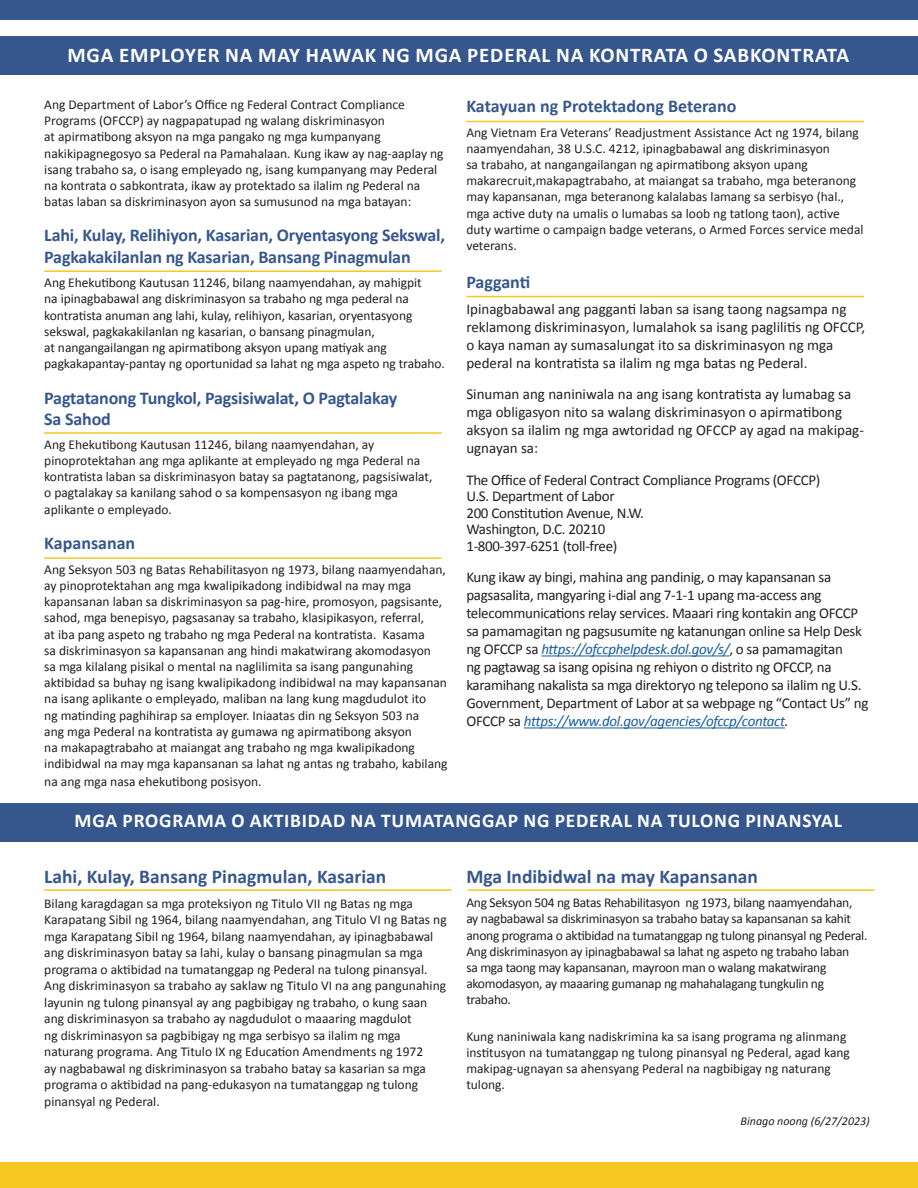
<style>
.page{position:relative;width:918px;height:1188px;background:#fff}
.page>*{position:absolute;margin:0;border:0;box-sizing:border-box;transform-origin:0 0}
.t1{font:700 21px "Calibri";letter-spacing:.04em;color:#fff}
.t2{font:700 19.5px "Calibri";color:#36578d}
.t3{font:700 19.5px "Calibri";letter-spacing:.04em;color:#fff}
.t4{font:700 18px/21.6px "Calibri";letter-spacing:-.01em;color:#36578d}
.t5{font:15px/18px "Calibri";letter-spacing:-.02em;color:#231f20}
.t6{font:15px/18px "Calibri";color:#231f20}
.t7{font:13.5px/16.2px "Calibri";color:#231f20}
.t8{font:13.5px/16.2px "Calibri";letter-spacing:-.02em;color:#231f20}
.t9{font:italic 12px "Calibri";color:#231f20}
.s1{font-style:italic;color:#175d9e}
.s2{font-style:italic}
</style>
<div class="page">
<div style="left:0;top:804px;width:918px;height:38px;background:#36578d"></div>
<div style="left:0;top:36px;width:918px;height:39px;background:#36578d"></div>
<div style="left:0;top:1162px;width:918px;height:26px;background:#f5c721"></div>
<div style="left:0;top:0;width:918px;height:19px;background:#36578d"></div>
<hr style="left:541px;top:655px;width:188px;height:1px;background:#175d9e">
<hr style="left:524px;top:727px;width:261px;height:1px;background:#175d9e">
<hr style="left:44px;top:270px;width:398px;height:2px;background:#f5c721">
<hr style="left:44px;top:557px;width:398px;height:2px;background:#f5c721">
<hr style="left:44px;top:432px;width:398px;height:2px;background:#f5c721">
<hr style="left:466px;top:296px;width:398px;height:1px;background:#f5c721">
<hr style="left:466px;top:121px;width:398px;height:1px;background:#f5c721">
<hr style="left:468px;top:889px;width:407px;height:2px;background:#f5c721">
<hr style="left:44px;top:889px;width:407px;height:2px;background:#f5c721">
<p class="t1" style="left:67px;top:41px;width:783px">MGA EMPLOYER NA MAY HAWAK NG MGA PEDERAL NA KONTRATA O SABKONTRATA</p>
<p class="t7" style="left:44px;top:96px;width:401px">Ang Department of Labor’s Office ng Federal Contract Compliance Programs (OFCCP) ay nagpapatupad ng walang diskriminasyon<br>at apirmatibong aksyon na mga pangako ng mga kumpanyang nakikipagnegosyo sa Pederal na Pamahalaan. Kung ikaw ay nag-aaplay ng isang trabaho sa, o isang empleyado ng, isang kumpanyang may Pederal na kontrata o sabkontrata, ikaw ay protektado sa ilalim ng Pederal na batas laban sa diskriminasyon ayon sa sumusunod na mga batayan:</p>
<p class="t4" style="left:44px;top:225px;width:402px">Lahi, Kulay, Relihiyon, Kasarian, Oryentasyong Sekswal,<br>Pagkakakilanlan ng Kasarian, Bansang Pinagmulan</p>
<p class="t7" style="left:44px;top:275px;width:402px">Ang Ehekutibong Kautusan 11246, bilang naamyendahan, ay mahigpit<br>na ipinagbabawal ang diskriminasyon sa trabaho ng mga pederal na kontratista anuman ang lahi, kulay, relihiyon, kasarian, oryentasyong sekswal, pagkakakilanlan ng kasarian, o bansang pinagmulan,<br>at nangangailangan ng apirmatibong aksyon upang matiyak ang pagkakapantay-pantay ng oportunidad sa lahat ng mga aspeto ng trabaho.</p>
<p class="t4" style="left:44px;top:387px;width:355px;line-height:21px">Pagtatanong Tungkol, Pagsisiwalat, O Pagtalakay<br>Sa Sahod</p>
<p class="t7" style="left:44px;top:436px;width:390px">Ang Ehekutibong Kautusan 11246, bilang naamyendahan, ay pinoprotektahan ang mga aplikante at empleyado ng mga Pederal na kontratista laban sa diskriminasyon batay sa pagtatanong, pagsisiwalat, o pagtalakay sa kanilang sahod o sa kompensasyon ng ibang mga aplikante o empleyado.</p>
<p class="t4" style="left:44px;top:533px;width:93px">Kapansanan</p>
<p class="t7" style="left:44px;top:561px;width:405px">Ang Seksyon 503 ng Batas Rehabilitasyon ng 1973, bilang naamyendahan, ay pinoprotektahan ang mga kwalipikadong indibidwal na may mga kapansanan laban sa diskriminasyon sa pag-hire, promosyon, pagsisante, sahod, mga benepisyo, pagsasanay sa trabaho, klasipikasyon, referral,<br>at iba pang aspeto ng trabaho ng mga Pederal na kontratista. Kasama<br>sa diskriminasyon sa kapansanan ang hindi makatwirang akomodasyon<br>sa mga kilalang pisikal o mental na naglilimita sa isang pangunahing aktibidad sa buhay ng isang kwalipikadong indibidwal na may kapansanan na isang aplikante o empleyado, maliban na lang kung magdudulot ito<br>ng matinding paghihirap sa employer. Iniaatas din ng Seksyon 503 na<br>ang mga Pederal na kontratista ay gumawa ng apirmatibong aksyon<br>na makapagtrabaho at maiangat ang trabaho ng mga kwalipikadong indibidwal na may mga kapansanan sa lahat ng antas ng trabaho, kabilang</p>
<p class="t7" style="left:44px;top:774px;width:219px">na ang mga nasa ehekutibong posisyon.</p>
<p class="t4" style="left:466px;top:96px;width:271px">Katayuan ng Protektadong Beterano</p>
<p class="t7" style="left:466px;top:124px;width:399px">Ang Vietnam Era Veterans’ Readjustment Assistance Act ng 1974, bilang naamyendahan, 38 U.S.C. 4212, ipinagbabawal ang diskriminasyon<br>sa trabaho, at nangangailangan ng apirmatibong aksyon upang makarecruit,makapagtrabaho, at maiangat sa trabaho, mga beteranong may kapansanan, mga beteranong kalalabas lamang sa serbisyo (hal., mga active duty na umalis o lumabas sa loob ng tatlong taon), active duty wartime o campaign badge veterans, o Armed Forces service medal veterans.</p>
<p class="t4" style="left:466px;top:271px;width:65px">Pagganti</p>
<p class="t6" style="left:466px;top:300px;width:401px">Ipinagbabawal ang pagganti laban sa isang taong nagsampa ng reklamong diskriminasyon, lumalahok sa isang paglilitis ng OFCCP, o kaya naman ay sumasalungat ito sa diskriminasyon ng mga pederal na kontratista sa ilalim ng mga batas ng Pederal.</p>
<p class="t6" style="left:466px;top:385px;width:399px">Sinuman ang naniniwala na ang isang kontratista ay lumabag sa mga obligasyon nito sa walang diskriminasyon o apirmatibong aksyon sa ilalim ng mga awtoridad ng OFCCP ay agad na makipag&shy;ugnayan sa:</p>
<p class="t5" style="left:466px;top:471px;width:356px">The Office of Federal Contract Compliance Programs (OFCCP)</p>
<p class="t5" style="left:466px;top:487px;width:150px">U.S. Department of Labor</p>
<p class="t5" style="left:466px;top:504px;width:179px">200 Constitution Avenue, N.W.</p>
<p class="t5" style="left:466px;top:520px;width:140px">Washington, D.C. 20210</p>
<p class="t5" style="left:466px;top:537px;width:153px">1-800-397-6251 (toll-free)</p>
<p class="t5" style="left:466px;top:568px;width:404px">Kung ikaw ay bingi, mahina ang pandinig, o may kapansanan sa pagsasalita, mangyaring i-dial ang 7-1-1 upang ma-access ang telecommunications relay services. Maaari ring kontakin ang OFCCP sa pamamagitan ng pagsusumite ng katanungan online sa Help Desk ng OFCCP sa <span class="s1">https://ofccphelpdesk.dol.gov/s/</span>, o sa pamamagitan<br>ng pagtawag sa isang opisina ng rehiyon o distrito ng OFCCP, na karamihang nakalista sa mga direktoryo ng telepono sa ilalim ng U.S.<br>Government, Department of Labor at sa webpage ng “Contact Us” ng OFCCP sa <span class="s1">https://www.dol.gov/agencies/ofccp/contact</span><span class="s2">.</span></p>
<p class="t3" style="left:75px;top:808px;width:769px">MGA PROGRAMA O AKTIBIDAD NA TUMATANGGAP NG PEDERAL NA TULONG PINANSYAL</p>
<p class="t2" style="left:44px;top:864px;width:344px">Lahi, Kulay, Bansang Pinagmulan, Kasarian</p>
<p class="t7" style="left:44px;top:895px;width:404px">Bilang karagdagan sa mga proteksiyon ng Titulo VII ng Batas ng mga Karapatang Sibil ng 1964, bilang naamyendahan, ang Titulo VI ng Batas ng mga Karapatang Sibil ng 1964, bilang naamyendahan, ay ipinagbabawal ang diskriminasyon batay sa lahi, kulay o bansang pinagmulan sa mga programa o aktibidad na tumatanggap ng Pederal na tulong pinansyal.<br>Ang diskriminasyon sa trabaho ay saklaw ng Titulo VI na ang pangunahing layunin ng tulong pinansyal ay ang pagbibigay ng trabaho, o kung saan ang diskriminasyon sa trabaho ay nagdudulot o maaaring magdulot<br>ng diskriminasyon sa pagbibigay ng mga serbisyo sa ilalim ng mga naturang programa. Ang Titulo IX ng Education Amendments ng 1972<br>ay nagbabawal ng diskriminasyon sa trabaho batay sa kasarian sa mga programa o aktibidad na pang-edukasyon na tumatanggap ng tulong pinansyal ng Pederal.</p>
<p class="t2" style="left:466px;top:864px;width:293px">Mga Indibidwal na may Kapansanan</p>
<p class="t8" style="left:466px;top:895px;width:403px">Ang Seksyon 504 ng Batas Rehabilitasyon ng 1973, bilang naamyendahan, ay nagbabawal sa diskriminasyon sa trabaho batay sa kapansanan sa kahit anong programa o aktibidad na tumatanggap ng tulong pinansyal ng Pederal.<br>Ang diskriminasyon ay ipinagbabawal sa lahat ng aspeto ng trabaho laban<br>sa mga taong may kapansanan, mayroon man o walang makatwirang akomodasyon, ay maaaring gumanap ng mahahalagang tungkulin ng trabaho.</p>
<p class="t7" style="left:466px;top:1028px;width:385px">Kung naniniwala kang nadiskrimina ka sa isang programa ng alinmang institusyon na tumatanggap ng tulong pinansyal ng Pederal, agad kang makipag-ugnayan sa ahensyang Pederal na nagbibigay ng naturang tulong.</p>
<p class="t9" style="left:741px;top:1112px;width:131px">Binago noong (6/27/2023)</p>
</div>
